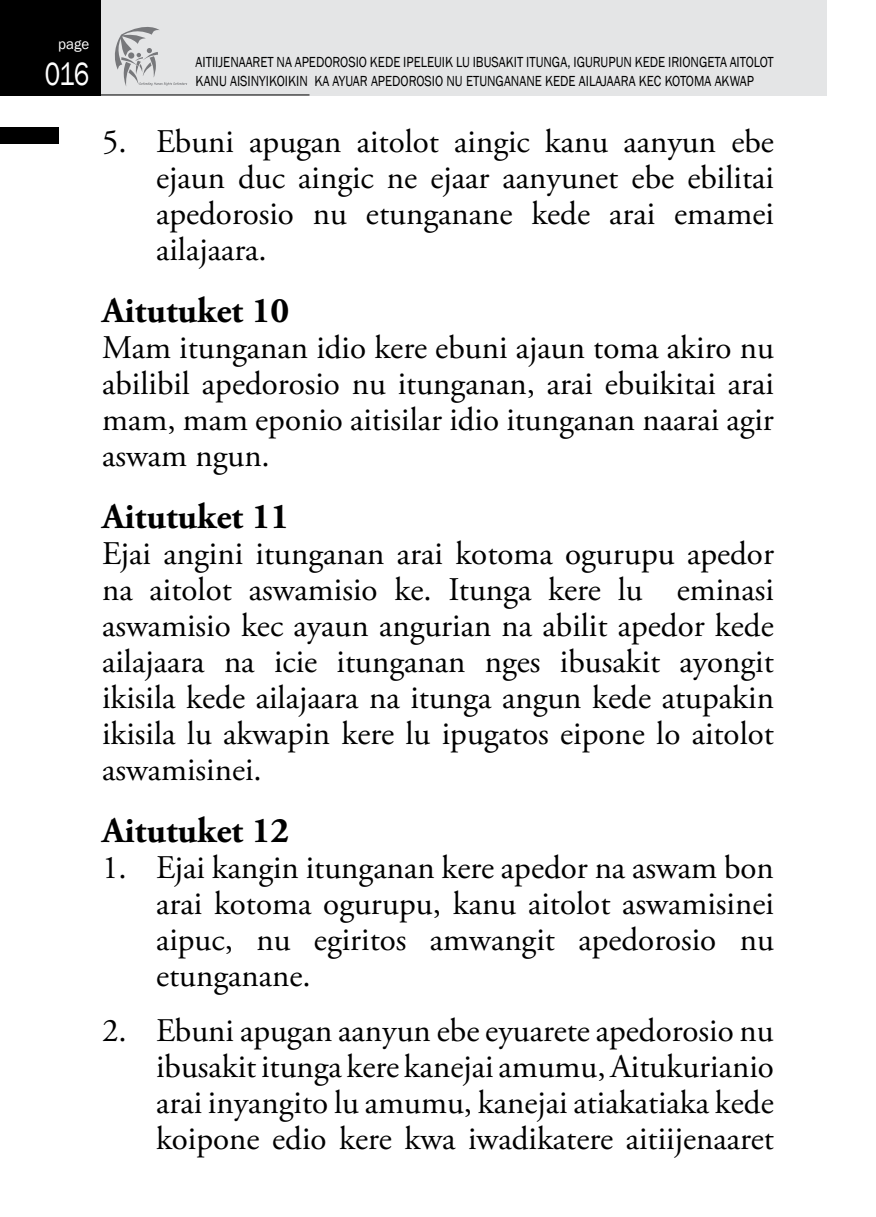
<style>
.page{position:relative;width:876px;height:1217px;background:#fff}
.page>*{position:absolute;margin:0;border:0;box-sizing:border-box;transform-origin:0 0}
.t1{font:700 36px "Adobe Garamond Pro";color:#000}
.t2{font:33px/36px "Adobe Garamond Pro";color:#000;text-align:justify}
.t3{font:33px "Franklin Gothic";color:#fff;scale:.8 1}
.t4{font:15px "Franklin Gothic";color:#000;scale:.86 1}
.t5{font:15px "Franklin Gothic";color:#fff}
</style>
<div class="page">
<div style="left:49px;top:0;width:778px;height:95px;background:#e4e5e6"></div>
<hr style="left:0;top:94px;width:309px;height:1px;background:#000">
<div style="left:0;top:128px;width:59px;height:16px;background:#000"></div>
<div style="left:0;top:0;width:100px;height:95px;background:#000"></div>
<svg style="left:115px;top:27px;width:72px;height:59px"></svg>
<p class="t5" style="left:58px;top:34px;width:33px">page</p>
<p class="t3" style="left:45px;top:54px;width:57px">016</p>
<p class="t4" style="left:196px;top:53px;width:674px">AITIIJENAARET NA APEDOROSIO KEDE IPELEUIK LU IBUSAKIT ITUNGA, IGURUPUN KEDE IRIONGETA AITOLOT</p>
<p class="t4" style="left:196px;top:72px;width:651px">KANU AISINYIKOIKIN KA AYUAR APEDOROSIO NU ETUNGANANE KEDE AILAJAARA KEC KOTOMA AKWAP</p>
<p class="t2" style="left:156px;top:124px;width:619px;text-indent:-54px">5. Ebuni apugan aitolot aingic kanu aanyun ebe ejaun duc aingic ne ejaar aanyunet ebe ebilitai apedorosio nu etunganane kede arai emamei ailajaara.</p>
<p class="t1" style="left:102px;top:289px;width:189px">Aitutuket 10</p>
<p class="t2" style="left:102px;top:330px;width:673px">Mam itunganan idio kere ebuni ajaun toma akiro nu abilibil apedorosio nu itunganan, arai ebuikitai arai mam, mam eponio aitisilar idio itunganan naarai agir aswam ngun.</p>
<p class="t1" style="left:102px;top:495px;width:189px">Aitutuket 11</p>
<p class="t2" style="left:102px;top:536px;width:673px">Ejai angini itunganan arai kotoma ogurupu apedor na aitolot aswamisio ke. Itunga kere lu eminasi aswamisio kec ayaun angurian na abilit apedor kede ailajaara na icie itunganan nges ibusakit ayongit ikisila kede ailajaara na itunga angun kede atupakin ikisila lu akwapin kere lu ipugatos eipone lo aitolot aswamisinei.</p>
<p class="t1" style="left:102px;top:809px;width:189px">Aitutuket 12</p>
<p class="t2" style="left:156px;top:850px;width:619px;text-indent:-54px">1. Ejai kangin itunganan kere apedor na aswam bon arai kotoma ogurupu, kanu aitolot aswamisinei aipuc, nu egiritos amwangit apedorosio nu etunganane.</p>
<p class="t2" style="left:156px;top:1013px;width:619px;text-indent:-54px">2. Ebuni apugan aanyun ebe eyuarete apedorosio nu ibusakit itunga kere kanejai amumu, Aitukurianio arai inyangito lu amumu, kanejai atiakatiaka kede koipone edio kere kwa iwadikatere aitiijenaaret</p>
</div>
